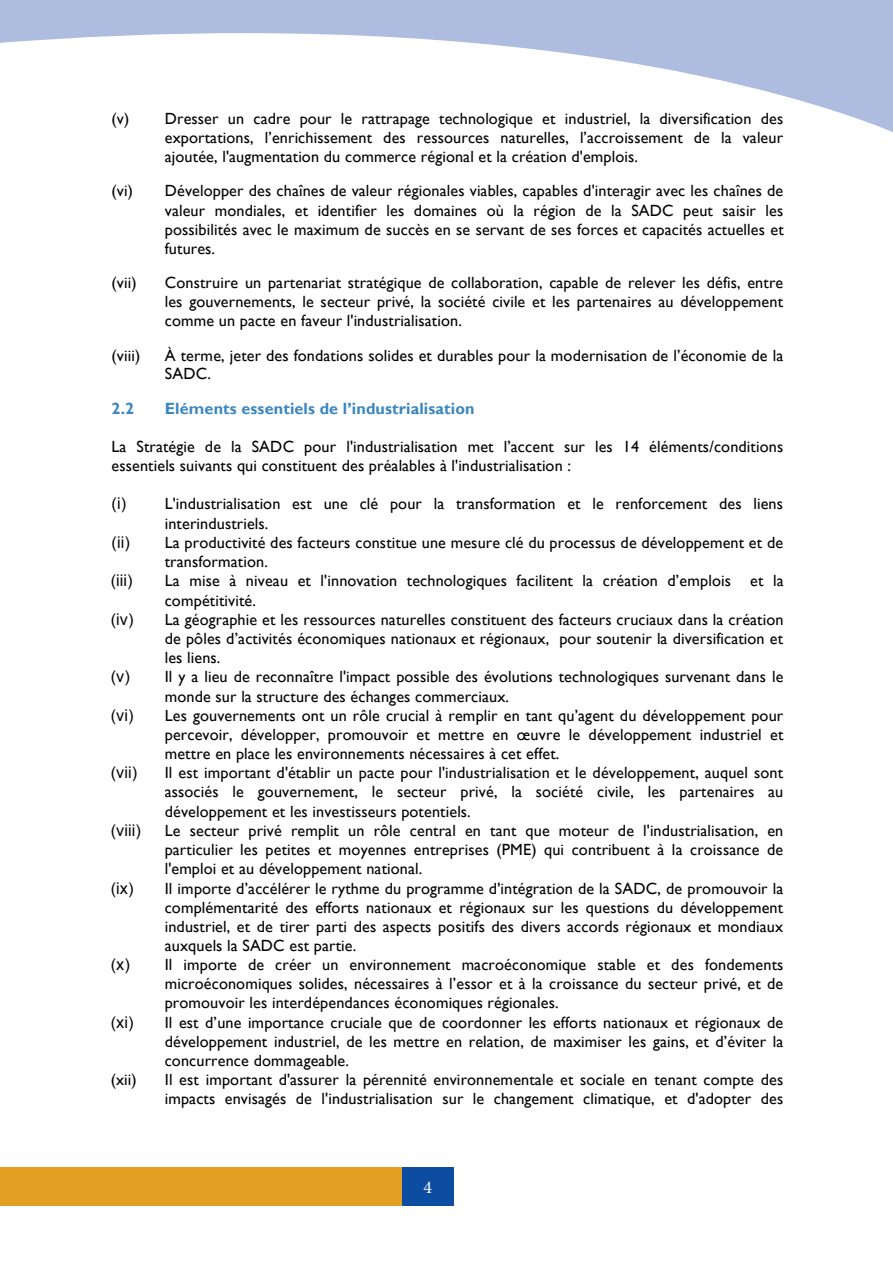
<style>
.page{position:relative;width:893px;height:1263px;background:#fff}
.page>*{position:absolute;margin:0;border:0;box-sizing:border-box;transform-origin:0 0}
.t1{font:18px "Minion Pro";color:#fff}
.t2{font:16.2px/19px "Gill Sans";letter-spacing:.01em;color:#040503;text-align:justify}
.t3{font:700 16.2px "Gill Sans";letter-spacing:.01em;color:#3a86c0}
.t4{font:16.2px "Arial";letter-spacing:.005em;color:#040503}
.s1{font-family:"Arial"}
</style>
<div class="page">
<svg style="left:0;top:0;width:893px;height:132px"></svg>
<div style="left:402px;top:1167px;width:52px;height:38px;background:#0d4da1"></div>
<div style="left:0;top:1167px;width:402px;height:38px;background:#e3a023"></div>
<p class="t2" style="left:165px;top:109px;width:620px;text-indent:-53px">(v) Dresser un cadre pour le rattrapage technologique et industriel, la diversification des exportations, l’enrichissement des ressources naturelles, l’accroissement de la valeur ajoutée, l'augmentation du commerce régional et la création d'emplois.</p>
<p class="t2" style="left:112px;top:181px;width:23px">(vi)</p>
<p class="t2" style="left:165px;top:181px;width:620px">Développer des chaînes de valeur régionales viables, capables d'interagir avec les chaînes de valeur mondiales, et identifier les domaines où la région de la SADC peut saisir les possibilités avec le maximum de succès en se servant de ses forces et capacités actuelles et futures.</p>
<p class="t2" style="left:112px;top:273px;width:27px">(vii)</p>
<p class="t2" style="left:165px;top:273px;width:620px">Construire un partenariat stratégique de collaboration, capable de relever les défis, entre les gouvernements, le secteur privé, la société civile et les partenaires au développement comme un pacte en faveur l'industrialisation.</p>
<p class="t2" style="left:112px;top:345px;width:30px">(viii)</p>
<p class="t2" style="left:165px;top:346px;width:620px">À terme, jeter des fondations solides et durables pour la modernisation de l’économie de la<br>SADC.</p>
<p class="t3" style="left:112px;top:399px;width:24px">2.2</p>
<p class="t3" style="left:165px;top:399px;width:311px">Eléments essentiels de l’industrialisation</p>
<p class="t2" style="left:112px;top:437px;width:673px">La Stratégie de la SADC pour l'industrialisation met l’accent sur les 14 éléments/conditions essentiels suivants qui constituent des préalables à l'industrialisation :</p>
<p class="t2" style="left:165px;top:494px;width:620px;line-height:19.5px;text-indent:-53px"><span class="s1">(i)</span> L'industrialisation est une clé pour la transformation et le renforcement des liens interindustriels.</p>
<p class="t4" style="left:112px;top:533px;width:20px">(ii)</p>
<p class="t2" style="left:165px;top:532px;width:620px;line-height:19.5px">La productivité des facteurs constitue une mesure clé du processus de développement et de transformation.</p>
<p class="t4" style="left:111px;top:572px;width:23px">(iii)</p>
<p class="t2" style="left:165px;top:571px;width:620px">La mise à niveau et l'innovation technologiques facilitent la création d’emplois et la compétitivité.</p>
<p class="t4" style="left:111px;top:610px;width:24px">(iv)</p>
<p class="t2" style="left:165px;top:609px;width:620px">La géographie et les ressources naturelles constituent des facteurs cruciaux dans la création</p>
<p class="t2" style="left:165px;top:629px;width:620px">de pôles d’activités économiques nationaux et régionaux, pour soutenir la diversification et</p>
<p class="t2" style="left:165px;top:648px;width:57px">les liens.</p>
<p class="t2" style="left:111px;top:667px;width:674px"><span class="s1">(v)</span> Il y a lieu de reconnaître l'impact possible des évolutions technologiques survenant dans le</p>
<p class="t2" style="left:165px;top:686px;width:346px">monde sur la structure des échanges commerciaux.</p>
<p class="t4" style="left:111px;top:706px;width:24px">(vi)</p>
<p class="t2" style="left:165px;top:705px;width:620px">Les gouvernements ont un rôle crucial à remplir en tant qu’agent du développement pour percevoir, développer, promouvoir et mettre en œuvre le développement industriel et mettre en place les environnements nécessaires à cet effet.</p>
<p class="t4" style="left:111px;top:764px;width:28px">(vii)</p>
<p class="t2" style="left:165px;top:763px;width:620px">Il est important d'établir un pacte pour l'industrialisation et le développement, auquel sont associés le gouvernement, le secteur privé, la société civile, les partenaires au développement et les investisseurs potentiels.</p>
<p class="t4" style="left:111px;top:821px;width:32px">(viii)</p>
<p class="t2" style="left:165px;top:821px;width:620px">Le secteur privé remplit un rôle central en tant que moteur de l'industrialisation, en particulier les petites et moyennes entreprises (PME) qui contribuent à la croissance de l'emploi et au développement national.</p>
<p class="t4" style="left:111px;top:879px;width:24px">(ix)</p>
<p class="t2" style="left:165px;top:878px;width:620px">Il importe d’accélérer le rythme du programme d'intégration de la SADC, de promouvoir la</p>
<p class="t2" style="left:165px;top:897px;width:620px">complémentarité des efforts nationaux et régionaux sur les questions du développement</p>
<p class="t2" style="left:165px;top:916px;width:620px">industriel, et de tirer parti des aspects positifs des divers accords régionaux et mondiaux</p>
<p class="t2" style="left:165px;top:936px;width:193px">auxquels la SADC est partie.</p>
<p class="t2" style="left:111px;top:955px;width:674px"><span class="s1">(x)</span> Il importe de créer un environnement macroéconomique stable et des fondements</p>
<p class="t2" style="left:165px;top:974px;width:620px">microéconomiques solides, nécessaires à l’essor et à la croissance du secteur privé, et de</p>
<p class="t2" style="left:165px;top:993px;width:395px">promouvoir les interdépendances économiques régionales.</p>
<p class="t4" style="left:111px;top:1013px;width:24px">(xi)</p>
<p class="t2" style="left:165px;top:1012px;width:620px">Il est d’une importance cruciale que de coordonner les efforts nationaux et régionaux de développement industriel, de les mettre en relation, de maximiser les gains, et d’éviter la concurrence dommageable.</p>
<p class="t2" style="left:111px;top:1070px;width:28px">(xii)</p>
<p class="t2" style="left:165px;top:1070px;width:620px">Il est important d'assurer la pérennité environnementale et sociale en tenant compte des impacts envisagés de l'industrialisation sur le changement climatique, et d'adopter des</p>
<p class="t1" style="left:423px;top:1176px;width:10px">4</p>
</div>
